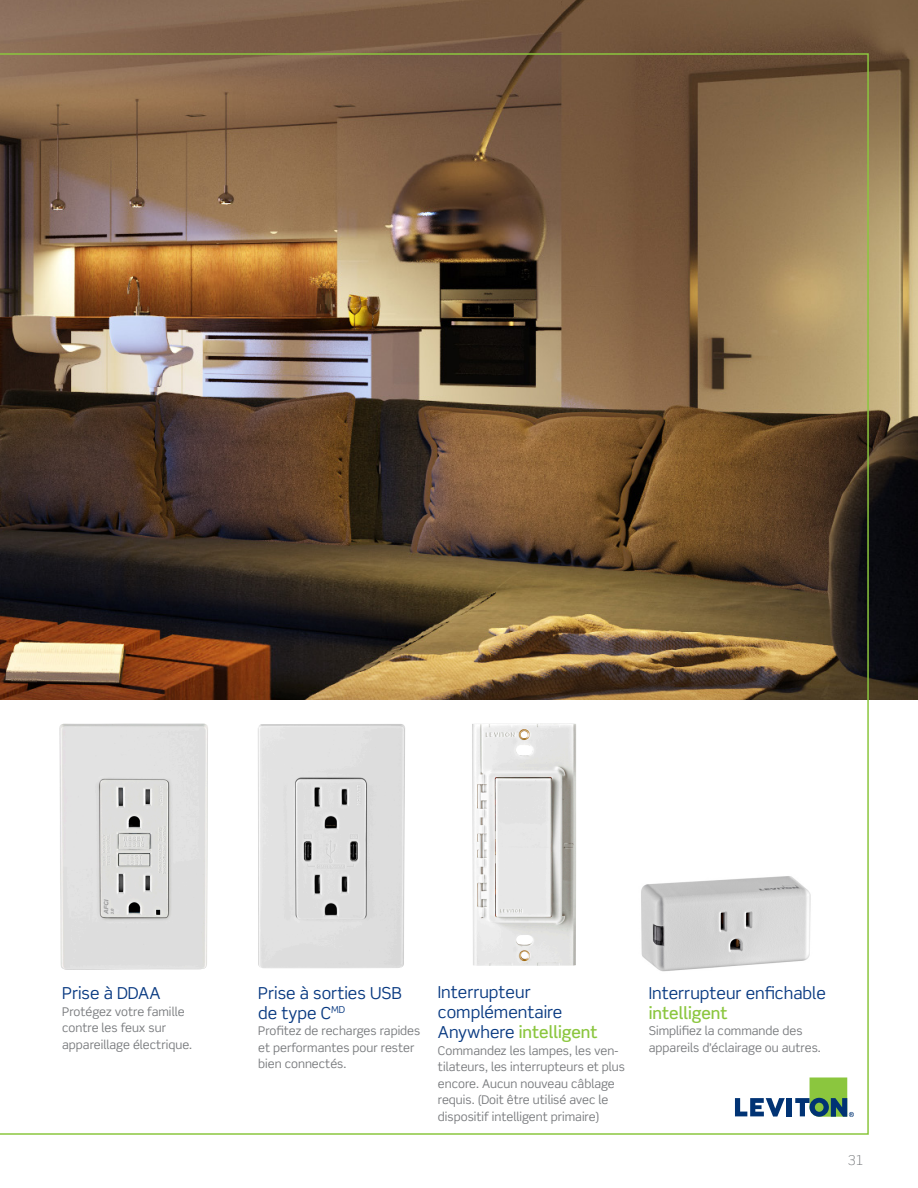
<style>
.page{position:relative;width:918px;height:1188px;background:#fff}
.page>*{position:absolute;margin:0;border:0;box-sizing:border-box;transform-origin:0 0}
.t1{font:16.5px/19.8px "Scene Std";color:#083981}
.t2{font:300 13.5px "Scene Std";color:#787a7d}
.t3{font:12px/16.5px "Scene Std";color:#787a7d}
.s1{font-weight:500;color:#8bc63e}
</style>
<div class="page">
<img style="left:0;top:0;width:918px;height:700px">
<img style="left:0;top:53px;width:870px;height:1082px">
<svg style="left:735px;top:1098px;width:50px;height:19px"></svg>
<div style="left:787px;top:1098px;width:5px;height:18px;background:#013374"></div>
<svg style="left:795px;top:1078px;width:59px;height:39px"></svg>
<p class="t1" style="left:62px;top:983px;width:100px">Prise à DDAA</p>
<p class="t3" style="left:62px;top:1003px;width:132px">Protégez votre famille contre les feux sur appareillage électrique.</p>
<p class="t1" style="left:258px;top:983px;width:145px">Prise à sorties USB de type C<sup>MD</sup></p>
<p class="t3" style="left:258px;top:1023px;width:164px">Profitez de recharges rapides et performantes pour rester bien connectés.</p>
<p class="t1" style="left:438px;top:982px;width:161px">Interrupteur complémentaire<br>Anywhere <span class="s1">intelligent</span></p>
<p class="t3" style="left:438px;top:1042px;width:189px">Commandez les lampes, les ven&shy;tilateurs, les interrupteurs et plus encore. Aucun nouveau câblage requis. (Doit être utilisé avec le dispositif intelligent primaire)</p>
<p class="t1" style="left:649px;top:983px;width:179px">Interrupteur enfichable <span class="s1">intelligent</span></p>
<p class="t3" style="left:649px;top:1023px;width:174px">Simplifiez la commande des appareils d’éclairage ou autres.</p>
<p class="t2" style="left:848px;top:1152px;width:17px">31</p>
</div>
